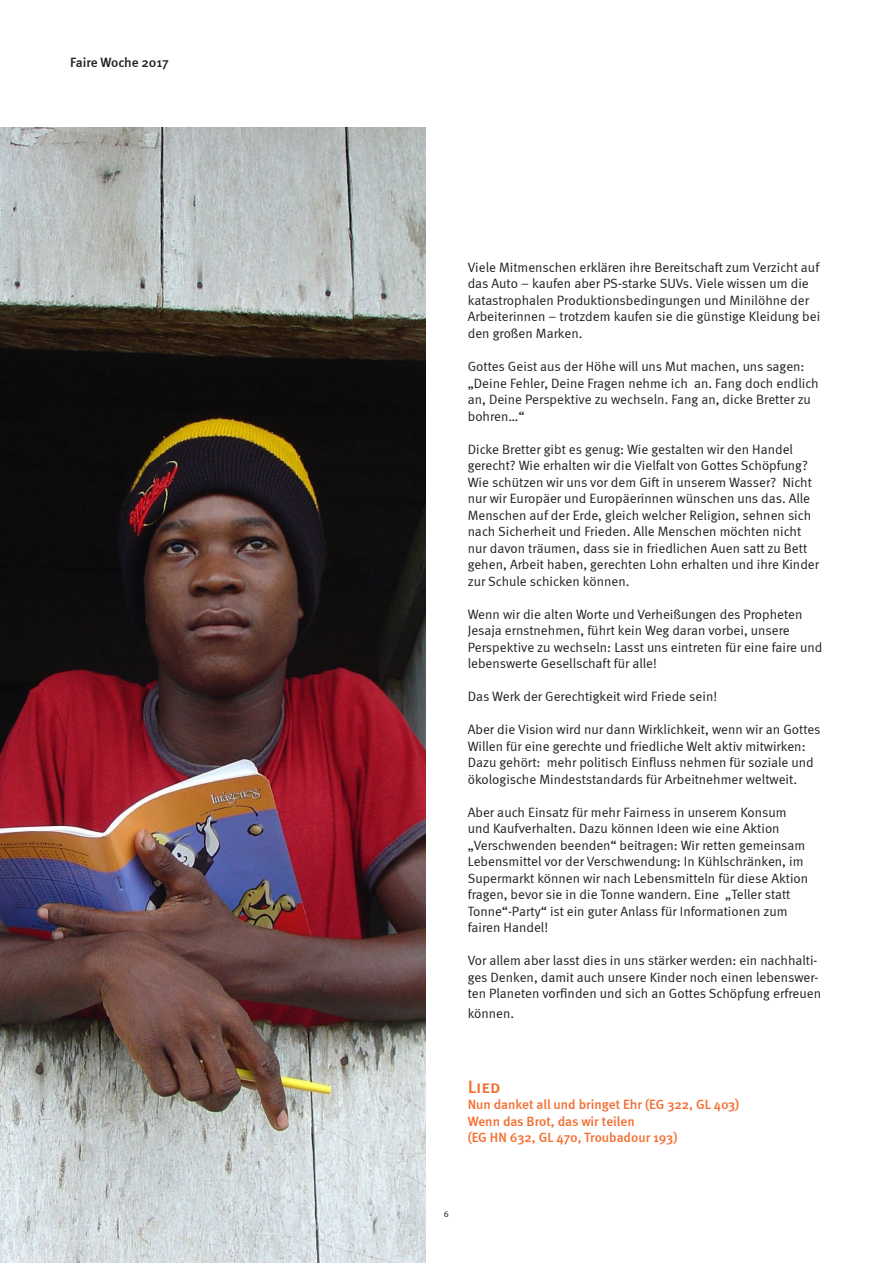
<style>
.page{position:relative;width:893px;height:1263px;background:#fff}
.page>*{position:absolute;margin:0;border:0;box-sizing:border-box;transform-origin:0 0}
.t1{font:18px "Meta Medium Caps";color:#f36e31}
.t2{font:13.5px/16.5px "Meta Normal";color:#231f20}
.t3{font:500 13.5px "Meta";color:#f36e31}
.t4{font:500 13.5px "Meta";letter-spacing:-.005em;color:#231f20}
.t5{font:9px "Meta Normal";color:#231f20}
</style>
<div class="page">
<img style="left:0;top:128px;width:425px;height:1135px">
<p class="t4" style="left:70px;top:54px;width:100px">Faire Woche 2017</p>
<p class="t2" style="left:468px;top:259px;width:354px">Viele Mitmenschen erklären ihre Bereitschaft zum Verzicht auf das Auto – kaufen aber PS-starke SUVs. Viele wissen um die katastrophalen Produktionsbedingungen und Minilöhne der Arbeiterinnen – trotzdem kaufen sie die günstige Kleidung bei den großen Marken.</p>
<p class="t2" style="left:468px;top:358px;width:352px">Gottes Geist aus der Höhe will uns Mut machen, uns sagen: „Deine Fehler, Deine Fragen nehme ich an. Fang doch endlich an, Deine Perspektive zu wechseln. Fang an, dicke Bretter zu bohren…“</p>
<p class="t2" style="left:468px;top:440px;width:353px">Dicke Bretter gibt es genug: Wie gestalten wir den Handel gerecht? Wie erhalten wir die Vielfalt von Gottes Schöpfung?<br>Wie schützen wir uns vor dem Gift in unserem Wasser? Nicht nur wir Europäer und Europäerinnen wünschen uns das. Alle Menschen auf der Erde, gleich welcher Religion, sehnen sich nach Sicherheit und Frieden. Alle Menschen möchten nicht nur davon träumen, dass sie in friedlichen Auen satt zu Bett gehen, Arbeit haben, gerechten Lohn erhalten und ihre Kinder zur Schule schicken können.</p>
<p class="t2" style="left:468px;top:605px;width:356px">Wenn wir die alten Worte und Verheißungen des Propheten Jesaja ernstnehmen, führt kein Weg daran vorbei, unsere Perspektive zu wechseln: Lasst uns eintreten für eine faire und lebenswerte Gesellschaft für alle!</p>
<p class="t2" style="left:468px;top:688px;width:251px">Das Werk der Gerechtigkeit wird Friede sein!</p>
<p class="t2" style="left:468px;top:721px;width:354px">Aber die Vision wird nur dann Wirklichkeit, wenn wir an Gottes Willen für eine gerechte und friedliche Welt aktiv mitwirken:<br>Dazu gehört: mehr politisch Einfluss nehmen für soziale und ökologische Mindeststandards für Arbeitnehmer weltweit.</p>
<p class="t2" style="left:468px;top:803px;width:342px">Aber auch Einsatz für mehr Fairness in unserem Konsum und Kaufverhalten. Dazu können Ideen wie eine Aktion „Verschwenden beenden“ beitragen: Wir retten gemeinsam Lebensmittel vor der Verschwendung: In Kühlschränken, im Supermarkt können wir nach Lebensmitteln für diese Aktion fragen, bevor sie in die Tonne wandern. Eine „Teller statt Tonne“-Party“ ist ein guter Anlass für Informationen zum fairen Handel!</p>
<p class="t2" style="left:468px;top:952px;width:355px">Vor allem aber lasst dies in uns stärker werden: ein nachhalti&shy;ges Denken, damit auch unsere Kinder noch einen lebenswer&shy;ten Planeten vorfinden und sich an Gottes Schöpfung erfreuen</p>
<p class="t2" style="left:468px;top:1004px;width:48px">können.</p>
<p class="t1" style="left:468px;top:1076px;width:34px">Lied</p>
<p class="t3" style="left:468px;top:1096px;width:273px">Nun danket all und bringet Ehr (EG 322, GL 403)</p>
<p class="t3" style="left:468px;top:1113px;width:168px">Wenn das Brot, das wir teilen</p>
<p class="t3" style="left:468px;top:1129px;width:211px">(EG HN 632, GL 470, Troubadour 193)</p>
<p class="t5" style="left:444px;top:1209px;width:7px">6</p>
</div>
